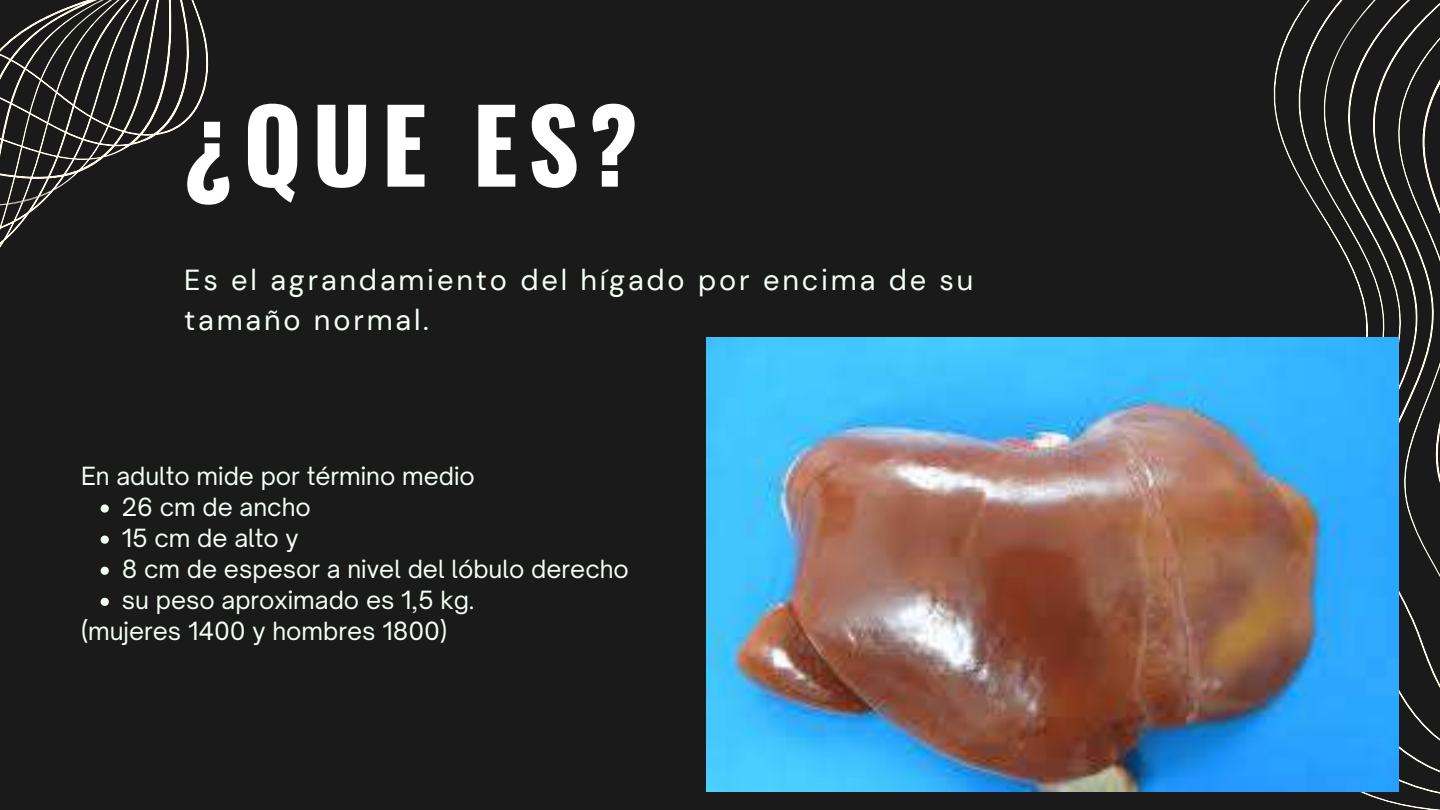
<style>
.page{position:relative;width:1440px;height:810px;background:#1a1a1a}
.page>*{position:absolute;margin:0;border:0;box-sizing:border-box;transform-origin:0 0}
.t1{font:700 101.1px "Oswald";color:#fff}
.t2{font:29px/39.8px "DM Sans";letter-spacing:.1em;color:#f5fff5}
.t3{font:24px "Open Sauce One";color:#f5fff5}
</style>
<div class="page">
<svg style="left:0;top:0;width:209px;height:248px"></svg>
<svg style="left:1273px;top:0;width:167px;height:810px"></svg>
<img style="left:707px;top:337px;width:691px;height:455px">
<svg style="left:101px;top:504px;width:8px;height:9px"></svg>
<svg style="left:101px;top:536px;width:8px;height:8px"></svg>
<svg style="left:101px;top:567px;width:8px;height:8px"></svg>
<svg style="left:101px;top:598px;width:8px;height:8px"></svg>
<h1 class="t1" style="left:184px;top:66px;width:455px">¿QUE ES?</h1>
<p class="t2" style="left:184px;top:260px;width:791px">Es el agrandamiento del hígado por encima de su tamaño normal.</p>
<p class="t3" style="left:81px;top:461px;width:395px">En adulto mide por término medio</p>
<p class="t3" style="left:122px;top:492px;width:191px">26 cm de ancho</p>
<p class="t3" style="left:122px;top:523px;width:178px">15 cm de alto y</p>
<p class="t3" style="left:122px;top:554px;width:509px">8 cm de espesor a nivel del lóbulo derecho</p>
<p class="t3" style="left:122px;top:585px;width:354px">su peso aproximado es 1,5 kg.</p>
<p class="t3" style="left:81px;top:616px;width:368px">(mujeres 1400 y hombres 1800)</p>
</div>
